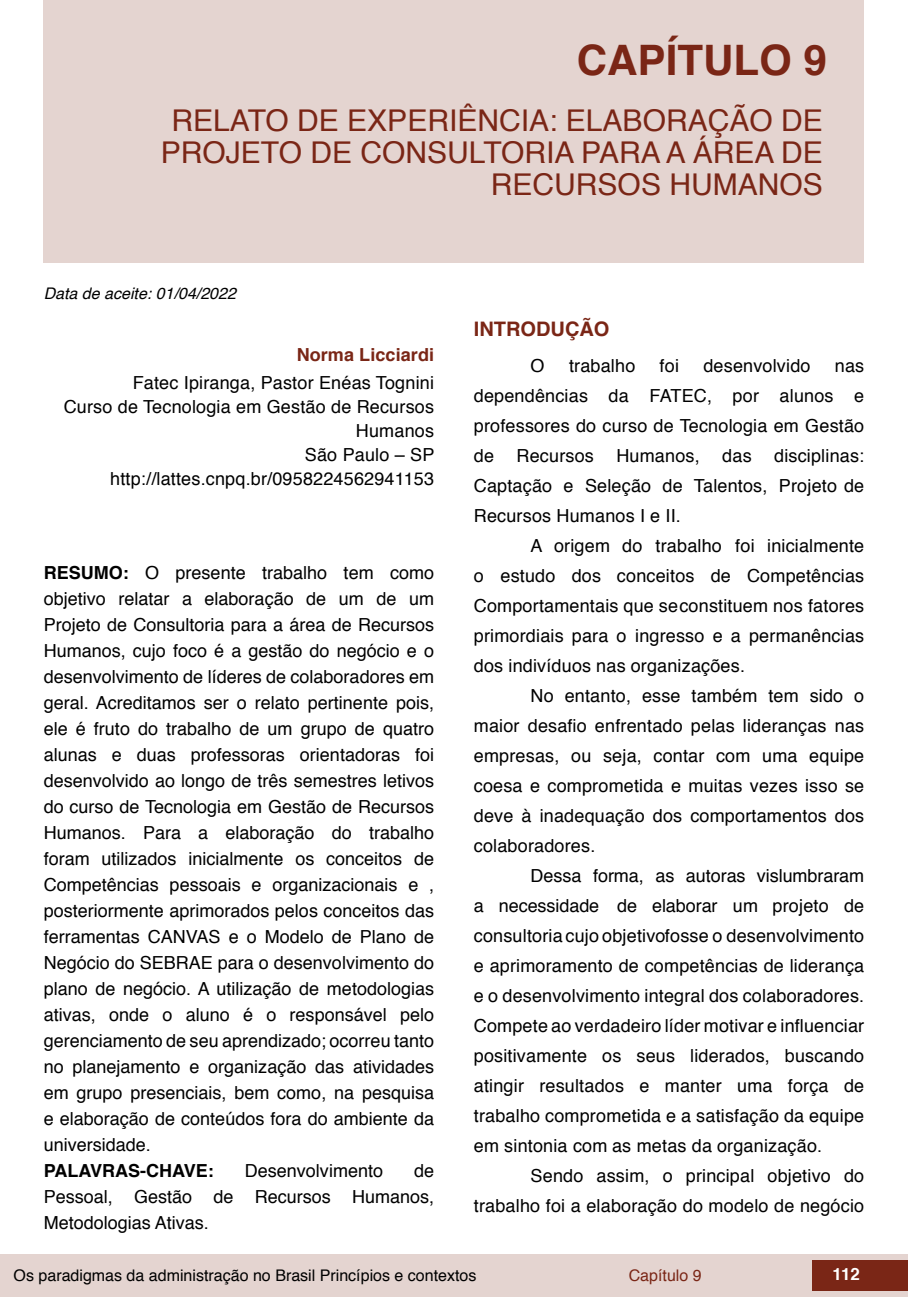
<style>
.page{position:relative;width:908px;height:1304px;background:#fff}
.page>*{position:absolute;margin:0;border:0;box-sizing:border-box;transform-origin:0 0}
.capítulos{font:700 42px "Helvetica";color:#7a2616}
.nome_artigos{font:30px/32px "Helvetica";color:#7a2616;text-align:right}
.TITULOS{font:700 20px "Helvetica";color:#7a2616}
.txt{font:18px/30px "Helvetica";letter-spacing:.01em;color:#000;text-align:justify}
.Resumos_e_PC_TXT{font:18px/26px "Helvetica";color:#000;text-align:justify}
.info_autores{font:18px/24px "Helvetica";letter-spacing:.01em;color:#000;text-align:right}
.Resumos_e_PC_TXT-2{font:700 18px "Helvetica";color:#000}
.nome_autores{font:700 18px "Helvetica";letter-spacing:.005em;color:#7a2616}
.t1{font:700 16.8px "Helvetica";color:#fff}
.t2{font:16px "Helvetica";color:#000}
.t3{font:italic 16px "Helvetica";color:#000}
.t4{font:16px "Helvetica";color:#7a2616}
.s1{font-weight:700}
</style>
<div class="page">
<div style="left:0;top:1254px;width:906px;height:43px;background:#e4d4d0"></div>
<div style="left:812px;top:1261px;width:95px;height:30px;background:#7a2616"></div>
<div style="left:44px;top:0;width:819px;height:263px;background:#e4d4d0"></div>
<p class="capítulos" style="left:576px;top:26px;width:251px">CAPÍTULO 9</p>
<p class="nome_artigos" style="left:161px;top:105px;width:663px">RELATO DE EXPERIÊNCIA: ELABORAÇÃO DE<br>PROJETO DE CONSULTORIA PARA A ÁREA DE<br>RECURSOS HUMANOS</p>
<p class="t3" style="left:44px;top:280px;width:194px">Data de aceite: 01/04/2022</p>
<p class="nome_autores" style="left:296px;top:341px;width:139px">Norma Licciardi</p>
<p class="info_autores" style="left:133px;top:371px;width:303px">Fatec Ipiranga, Pastor Enéas Tognini</p>
<p class="info_autores" style="left:64px;top:395px;width:372px">Curso de Tecnologia em Gestão de Recursos<br>Humanos</p>
<p class="info_autores" style="left:305px;top:443px;width:131px">São Paulo – SP</p>
<p class="info_autores" style="left:110px;top:467px;width:325px">http://lattes.cnpq.br/0958224562941153</p>
<p class="Resumos_e_PC_TXT" style="left:44px;top:560px;width:392px"><span class="s1">RESUMO:</span> O presente trabalho tem como objetivo relatar a elaboração de um de um Projeto de Consultoria para a área de Recursos Humanos, cujo foco é a gestão do negócio e o desenvolvimento de líderes de colaboradores em geral. Acreditamos ser o relato pertinente pois, ele é fruto do trabalho de um grupo de quatro alunas e duas professoras orientadoras foi desenvolvido ao longo de três semestres letivos do curso de Tecnologia em Gestão de Recursos Humanos. Para a elaboração do trabalho foram utilizados inicialmente os conceitos de Competências pessoais e organizacionais e , posteriormente aprimorados pelos conceitos das ferramentas CANVAS e o Modelo de Plano de Negócio do SEBRAE para o desenvolvimento do plano de negócio. A utilização de metodologias ativas, onde o aluno é o responsável pelo gerenciamento de seu aprendizado; ocorreu tanto no planejamento e organização das atividades em grupo presenciais, bem como, na pesquisa e elaboração de conteúdos fora do ambiente da universidade.</p>
<p class="Resumos_e_PC_TXT-2" style="left:44px;top:1156px;width:172px">PALAVRAS-CHAVE:</p>
<p class="Resumos_e_PC_TXT" style="left:245px;top:1158px;width:140px">Desenvolvimento</p>
<p class="Resumos_e_PC_TXT" style="left:44px;top:1158px;width:392px;text-indent:370px">de Pessoal, Gestão de Recursos Humanos, Metodologias Ativas.</p>
<p class="TITULOS" style="left:473px;top:313px;width:137px">INTRODUÇÃO</p>
<p class="txt" style="left:530px;top:351px;width:16px">O</p>
<p class="txt" style="left:568px;top:351px;width:68px">trabalho</p>
<p class="txt" style="left:659px;top:351px;width:21px">foi</p>
<p class="txt" style="left:703px;top:351px;width:109px">desenvolvido</p>
<p class="txt" style="left:473px;top:351px;width:392px;text-indent:361px">nas dependências da FATEC, por alunos e professores do curso de Tecnologia em Gestão de Recursos Humanos, das disciplinas:<br>Captação e Seleção de Talentos, Projeto de Recursos Humanos I e II.</p>
<p class="txt" style="left:473px;top:531px;width:392px;text-indent:57px">A origem do trabalho foi inicialmente o estudo dos conceitos de Competências Comportamentais que se constituem nos fatores primordiais para o ingresso e a permanências dos indivíduos nas organizações.</p>
<p class="txt" style="left:473px;top:681px;width:392px;text-indent:57px">No entanto, esse também tem sido o maior desafio enfrentado pelas lideranças nas empresas, ou seja, contar com uma equipe coesa e comprometida e muitas vezes isso se deve à inadequação dos comportamentos dos colaboradores.</p>
<p class="txt" style="left:473px;top:861px;width:392px;text-indent:57px">Dessa forma, as autoras vislumbraram a necessidade de elaborar um projeto de consultoria cujo objetivo fosse o desenvolvimento e aprimoramento de competências de liderança e o desenvolvimento integral dos colaboradores.<br>Compete ao verdadeiro líder motivar e influenciar positivamente os seus liderados, buscando atingir resultados e manter uma força de trabalho comprometida e a satisfação da equipe em sintonia com as metas da organização.</p>
<p class="txt" style="left:473px;top:1161px;width:392px;text-align:right">Sendo assim, o principal objetivo do trabalho foi a elaboração do modelo de negócio</p>
<p class="t2" style="left:14px;top:1263px;width:464px">Os paradigmas da administração no Brasil Princípios e contextos</p>
<p class="t4" style="left:628px;top:1263px;width:74px">Capítulo 9</p>
<p class="t1" style="left:832px;top:1261px;width:29px">112</p>
</div>
